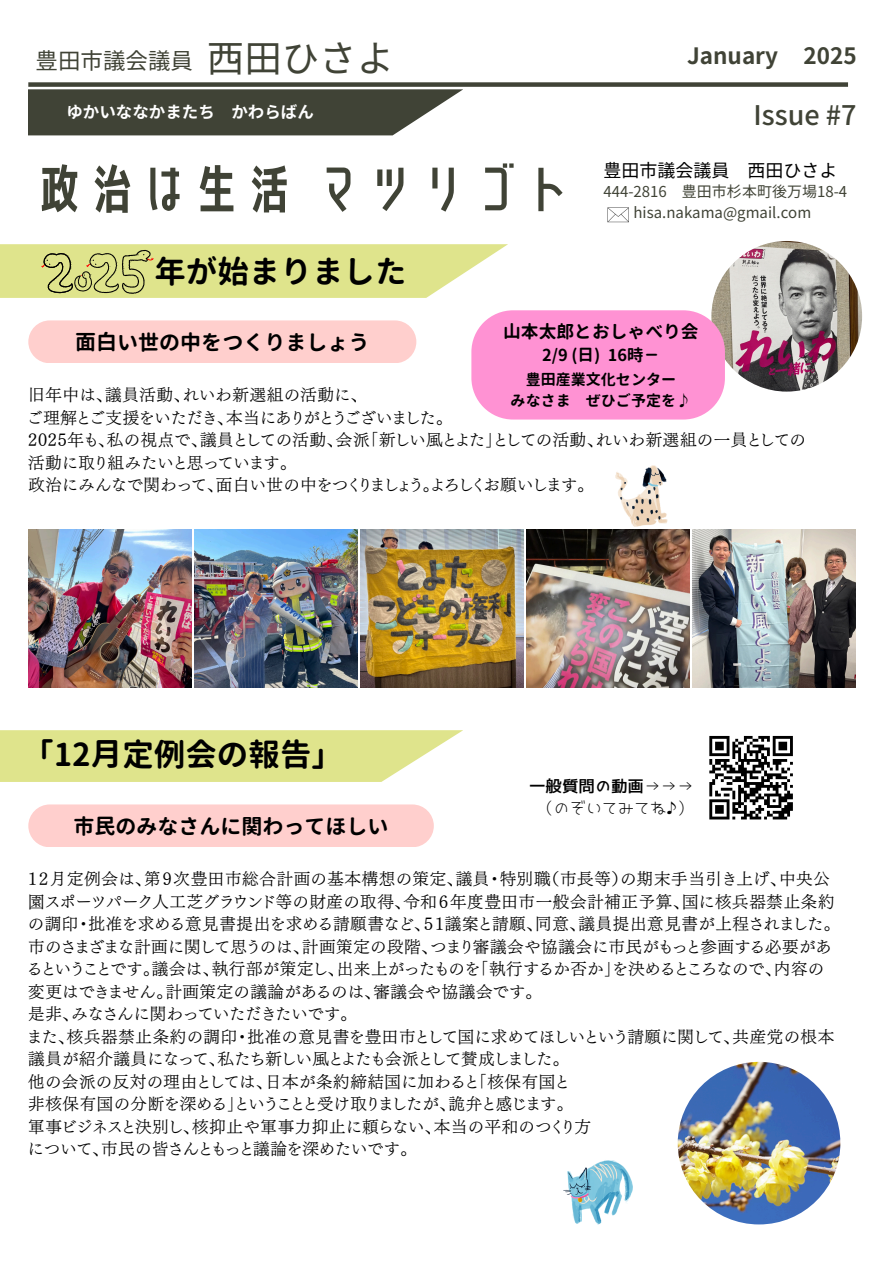
<style>
.page{position:relative;width:894px;height:1264px;background:#fff}
.page>*{position:absolute;margin:0;border:0;box-sizing:border-box;transform-origin:0 0}
.t1{font:52.5px "Senobi Gothic Bold";color:#404336}
.t2{font:37.5px "Noto Sans JP";color:#404336}
.t3{font:700 31.5px "Gen Jyuu Gothic";color:#000}
.t4{font:500 27px "Noto Sans JP";color:#404336}
.t5{font:700 22.5px "Noto Sans JP";color:#404336}
.t6{font:22.5px "Noto Sans JP";color:#404336}
.t7{font:700 21px "Gen Jyuu Gothic";color:#000}
.t8{font:18px "Noto Sans JP";color:#000}
.t9{font:700 17.7px "Gen Jyuu Gothic";color:#000}
.t10{font:16.5px/22.5px "TEST UD Mincho L";letter-spacing:.04em;color:#000}
.t11{font:700 16.5px "Noto Sans JP";color:#fff}
.t12{font:16.5px "JK Gothic M";color:#000}
.t13{font:16.5px "JK Gothic L";color:#000}
.t14{font:700 16.35px "Gen Jyuu Gothic";color:#000}
.t15{font:15px "Noto Sans JP";color:#404336}
.t16{font:700 15px "Gen Jyuu Gothic";color:#000}
.s1{font-family:"JK Gothic L"}
</style>
<div class="page">
<img style="left:194px;top:530px;width:163px;height:157px">
<svg style="left:28px;top:89px;width:435px;height:46px"></svg>
<img style="left:28px;top:530px;width:163px;height:157px">
<img style="left:360px;top:530px;width:163px;height:157px">
<svg style="left:607px;top:207px;width:21px;height:15px"></svg>
<div style="left:28px;top:320px;width:388px;height:43px;background:#ffcfcd;border-radius:21px"></div>
<img style="left:526px;top:530px;width:163px;height:157px">
<img style="left:692px;top:530px;width:163px;height:157px">
<div style="left:28px;top:82px;width:819px;height:5px;background:#404336"></div>
<div style="left:28px;top:804px;width:405px;height:43px;background:#ffcfcd;border-radius:21px"></div>
<img style="left:677px;top:1061px;width:163px;height:163px;border-radius:50%">
<img style="left:711px;top:241px;width:150px;height:150px;border-radius:50%">
<div style="left:471px;top:310px;width:253px;height:109px;background:#ff92d3"></div>
<svg style="left:0;top:730px;width:463px;height:52px"></svg>
<svg style="left:709px;top:735px;width:84px;height:85px"></svg>
<svg style="left:0;top:244px;width:508px;height:54px"></svg>
<img style="left:615px;top:465px;width:52px;height:62px">
<img style="left:563px;top:1160px;width:69px;height:64px">
<h4 class="t6" style="left:35px;top:43px;width:159px">豊田市議会議員</h4>
<h1 class="t2" style="left:207px;top:29px;width:189px">西田ひさよ</h1>
<p class="t5" style="left:687px;top:38px;width:171px">January 2025</p>
<p class="t11" style="left:66px;top:99px;width:249px">ゆかいななかまたち かわらばん</p>
<p class="t4" style="left:753px;top:94px;width:105px">Issue #7</p>
<h3 class="t1" style="left:33px;top:153px;width:542px">政治は生活マツリゴト</h3>
<p class="t3" style="left:154px;top:249px;width:253px">年が始まりました</p>
<h2 class="t8" style="left:603px;top:156px;width:236px">豊田市議会議員 西田ひさよ</h2>
<h5 class="t15" style="left:603px;top:180px;width:245px">444-2816 豊田市杉本町後万場18-4</h5>
<h6 class="t15" style="left:633px;top:200px;width:179px">hisa.nakama@gmail.com</h6>
<p class="t9" style="left:503px;top:319px;width:197px">山本太郎とおしゃべり会</p>
<p class="t14" style="left:542px;top:343px;width:119px">2/9 (日) 16時－</p>
<p class="t16" style="left:525px;top:368px;width:152px">豊田産業文化センター</p>
<h3 class="t16" style="left:510px;top:390px;width:182px">みなさま ぜひご予定を♪</h3>
<p class="t7" style="left:75px;top:327px;width:295px">面白い世の中をつくりましょう</p>
<p class="t10" style="left:28px;top:383px;width:332px">旧年中は、議員活動、れいわ新選組の活動に、</p>
<p class="t10" style="left:28px;top:406px;width:417px">ご理解とご支援をいただき、本当にありがとうございました。</p>
<p class="t10" style="left:28px;top:428px;width:778px">2025年も、私の視点で、議員としての活動、会派「新しい風とよた」としての活動、れいわ新選組の一員としての</p>
<p class="t10" style="left:28px;top:451px;width:261px">活動に取り組みたいと思っています。</p>
<p class="t10" style="left:28px;top:473px;width:558px">政治にみんなで関わって、面白い世の中をつくりましょう。よろしくお願いします。</p>
<h6 class="t3" style="left:22px;top:731px;width:322px">「12月定例会の報告」</h6>
<p class="t7" style="left:73px;top:811px;width:316px">市民のみなさんに関わってほしい</p>
<p class="t12" style="left:529px;top:777px;width:166px">一般質問の動画<span class="s1">→→→</span></p>
<p class="t13" style="left:537px;top:800px;width:158px">（のぞいてみてね♪）</p>
<p class="t10" style="left:28px;top:867px;width:807px">１２月定例会は、第９次豊田市総合計画の基本構想の策定、議員・特別職（市長等）の期末手当引き上げ、中央公園スポーツパーク人工芝グラウンド等の財産の取得、令和６年度豊田市一般会計補正予算、国に核兵器禁止条約の調印・批准を求める意見書提出を求める請願書など、５１議案と請願、同意、議員提出意見書が上程されました。</p>
<p class="t10" style="left:28px;top:935px;width:804px">市のさまざまな計画に関して思うのは、計画策定の段階、つまり審議会や協議会に市民がもっと参画する必要があるということです。議会は、執行部が策定し、出来上がったものを「執行するか否か」を決めるところなので、内容の変更はできません。計画策定の議論があるのは、審議会や協議会です。</p>
<p class="t10" style="left:28px;top:1002px;width:322px">是非、みなさんに関わっていただきたいです。</p>
<h6 class="t10" style="left:28px;top:1025px;width:807px">また、核兵器禁止条約の調印・批准の意見書を豊田市として国に求めてほしいという請願に関して、共産党の根本議員が紹介議員になって、私たち新しい風とよたも会派として賛成しました。</h6>
<p class="t10" style="left:28px;top:1070px;width:541px">他の会派の反対の理由としては、日本が条約締結国に加わると「核保有国と</p>
<p class="t10" style="left:28px;top:1092px;width:538px">非核保有国の分断を深める」ということと受け取りましたが、詭弁と感じます。</p>
<p class="t10" style="left:28px;top:1115px;width:562px">軍事ビジネスと決別し、核抑止や軍事力抑止に頼らない、本当の平和のつくり方</p>
<p class="t10" style="left:28px;top:1137px;width:382px">について、市民の皆さんともっと議論を深めたいです。</p>
</div>
